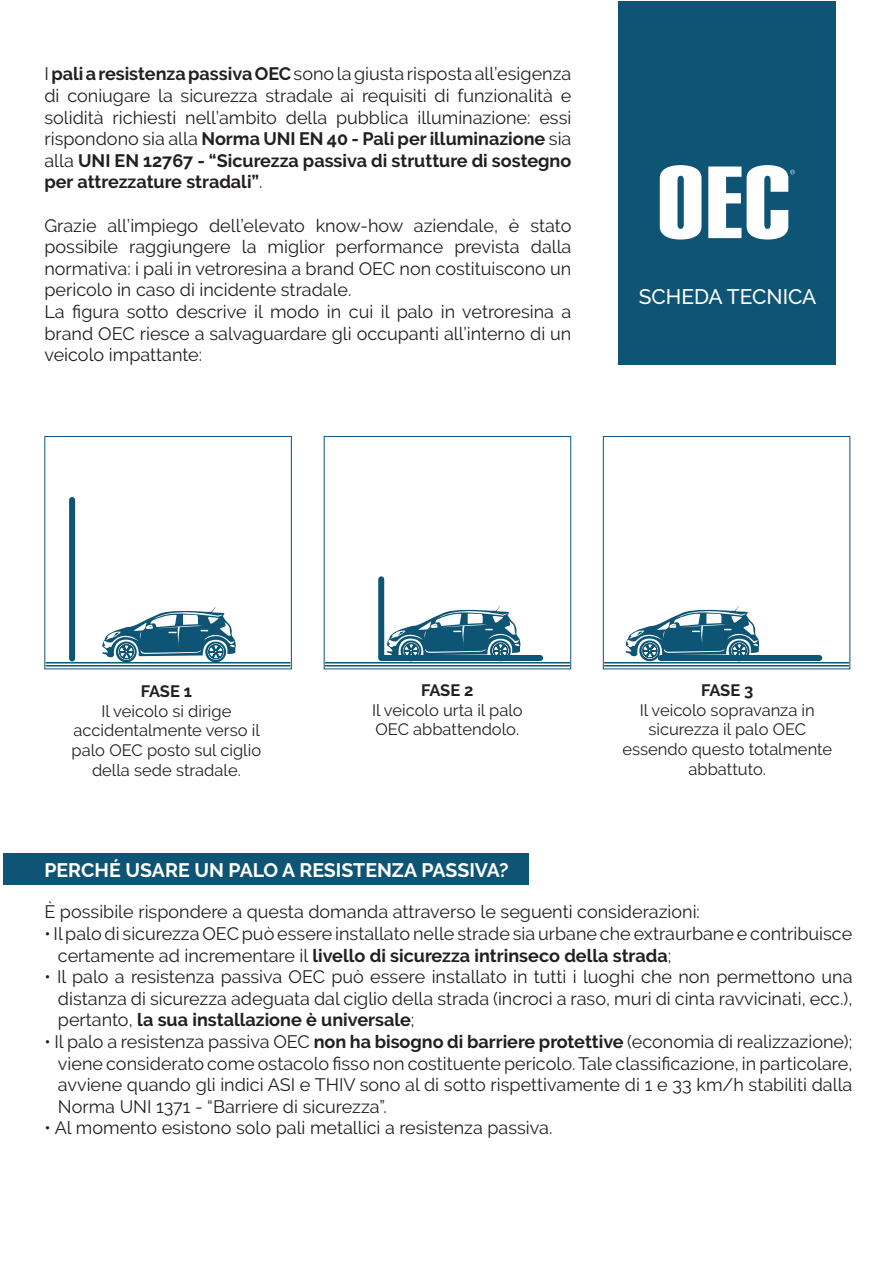
<style>
.page{position:relative;width:893px;height:1263px;background:#fff}
.page>*{position:absolute;margin:0;border:0;box-sizing:border-box;transform-origin:0 0}
.t1{font:500 21px "Raleway";color:#fff}
.t2{font:700 19.5px "Raleway";color:#fff}
.t3{font:18px/21.6px "Raleway";color:#231f20;text-align:justify}
.t4{font:16.5px/19.8px "Raleway";color:#231f20;text-align:center}
.t5{font:700 16.5px "Raleway";letter-spacing:-.01em;color:#231f20}
.s1{font-weight:700}
</style>
<div class="page">
<div style="left:618px;top:1px;width:218px;height:364px;background:#0e5474"></div>
<svg style="left:660px;top:165px;width:41px;height:75px;background:#d5e1e6"></svg>
<svg style="left:708px;top:167px;width:33px;height:71px"></svg>
<svg style="left:747px;top:165px;width:48px;height:75px"></svg>
<div style="left:3px;top:853px;width:525px;height:32px;background:#0e5474"></div>
<div style="left:603px;top:436px;width:247px;height:233px;background:#fff;border:1px solid #0e5474"></div>
<div style="left:324px;top:436px;width:247px;height:233px;background:#fff;border:1px solid #0e5474"></div>
<div style="left:44px;top:436px;width:248px;height:233px;background:#fff;border:1px solid #0e5474"></div>
<svg style="left:625px;top:605px;width:134px;height:56px"></svg>
<svg style="left:387px;top:605px;width:134px;height:50px"></svg>
<svg style="left:102px;top:606px;width:134px;height:56px"></svg>
<hr style="left:604px;top:662px;width:245px;height:1px;background:#0e5474">
<hr style="left:604px;top:665px;width:245px;height:1px;background:#0e5474">
<hr style="left:325px;top:662px;width:245px;height:1px;background:#0e5474">
<hr style="left:325px;top:665px;width:245px;height:1px;background:#0e5474">
<hr style="left:46px;top:662px;width:244px;height:1px;background:#0e5474">
<hr style="left:46px;top:665px;width:244px;height:1px;background:#0e5474">
<div style="left:661px;top:655px;width:158px;height:6px;background:#0e5474"></div>
<div style="left:382px;top:655px;width:158px;height:6px;background:#0e5474"></div>
<div style="left:378px;top:579px;width:6px;height:79px;background:#0e5474"></div>
<div style="left:69px;top:500px;width:6px;height:158px;background:#0e5474"></div>
<p class="t3" style="left:44px;top:63px;width:528px">I <span class="s1">pali a resistenza passiva OEC</span> sono la giusta risposta all’esigenza di coniugare la sicurezza stradale ai requisiti di funzionalità e solidità richiesti nell’ambito della pubblica illuminazione: essi rispondono sia alla <span class="s1">Norma UNI EN 40 - Pali per illuminazione</span> sia alla <span class="s1">UNI EN 12767 - “Sicurezza passiva di strutture di sostegno per attrezzature stradali”</span>.</p>
<p class="t3" style="left:44px;top:214px;width:528px">Grazie all’impiego dell’elevato know-how aziendale, è stato possibile raggiungere la miglior performance prevista dalla normativa: i pali in vetroresina a brand OEC non costituiscono un pericolo in caso di incidente stradale.</p>
<p class="t3" style="left:44px;top:301px;width:528px">La figura sotto descrive il modo in cui il palo in vetroresina a brand OEC riesce a salvaguardare gli occupanti all’interno di un veicolo impattante:</p>
<p class="t1" style="left:639px;top:284px;width:179px">SCHEDA TECNICA</p>
<p class="t5" style="left:141px;top:682px;width:53px">FASE 1</p>
<p class="t4" style="left:72px;top:701px;width:191px">Il veicolo si dirige accidentalmente verso il palo OEC posto sul ciglio della sede stradale.</p>
<p class="t5" style="left:421px;top:680px;width:54px">FASE 2</p>
<p class="t4" style="left:372px;top:700px;width:152px">Il veicolo urta il palo</p>
<p class="t4" style="left:376px;top:720px;width:145px">OEC abbattendolo.</p>
<p class="t5" style="left:701px;top:680px;width:54px">FASE 3</p>
<p class="t4" style="left:622px;top:700px;width:211px">Il veicolo sopravanza in sicurezza il palo OEC essendo questo totalmente abbattuto.</p>
<p class="t2" style="left:44px;top:859px;width:466px">PERCHÉ USARE UN PALO A RESISTENZA PASSIVA?</p>
<p class="t3" style="left:44px;top:901px;width:657px">È possibile rispondere a questa domanda attraverso le seguenti considerazioni:</p>
<p class="t3" style="left:58px;top:923px;width:796px;text-indent:-14px">• Il palo di sicurezza OEC può essere installato nelle strade sia urbane che extraurbane e contribuisce certamente ad incrementare il <span class="s1">livello di sicurezza intrinseco della strada</span>;</p>
<p class="t3" style="left:58px;top:966px;width:796px;text-indent:-14px">• Il palo a resistenza passiva OEC può essere installato in tutti i luoghi che non permettono una distanza di sicurezza adeguata dal ciglio della strada (incroci a raso, muri di cinta ravvicinati, ecc.), pertanto, <span class="s1">la sua installazione è universale</span>;</p>
<p class="t3" style="left:58px;top:1031px;width:796px;text-indent:-14px">• Il palo a resistenza passiva OEC <span class="s1">non ha bisogno di barriere protettive</span> (economia di realizzazione); viene considerato come ostacolo fisso non costituente pericolo. Tale classificazione, in particolare, avviene quando gli indici ASI e THIV sono al di sotto rispettivamente di 1 e 33 km/h stabiliti dalla Norma UNI 1371 - “Barriere di sicurezza”.</p>
<p class="t3" style="left:44px;top:1117px;width:509px">• Al momento esistono solo pali metallici a resistenza passiva.</p>
</div>
